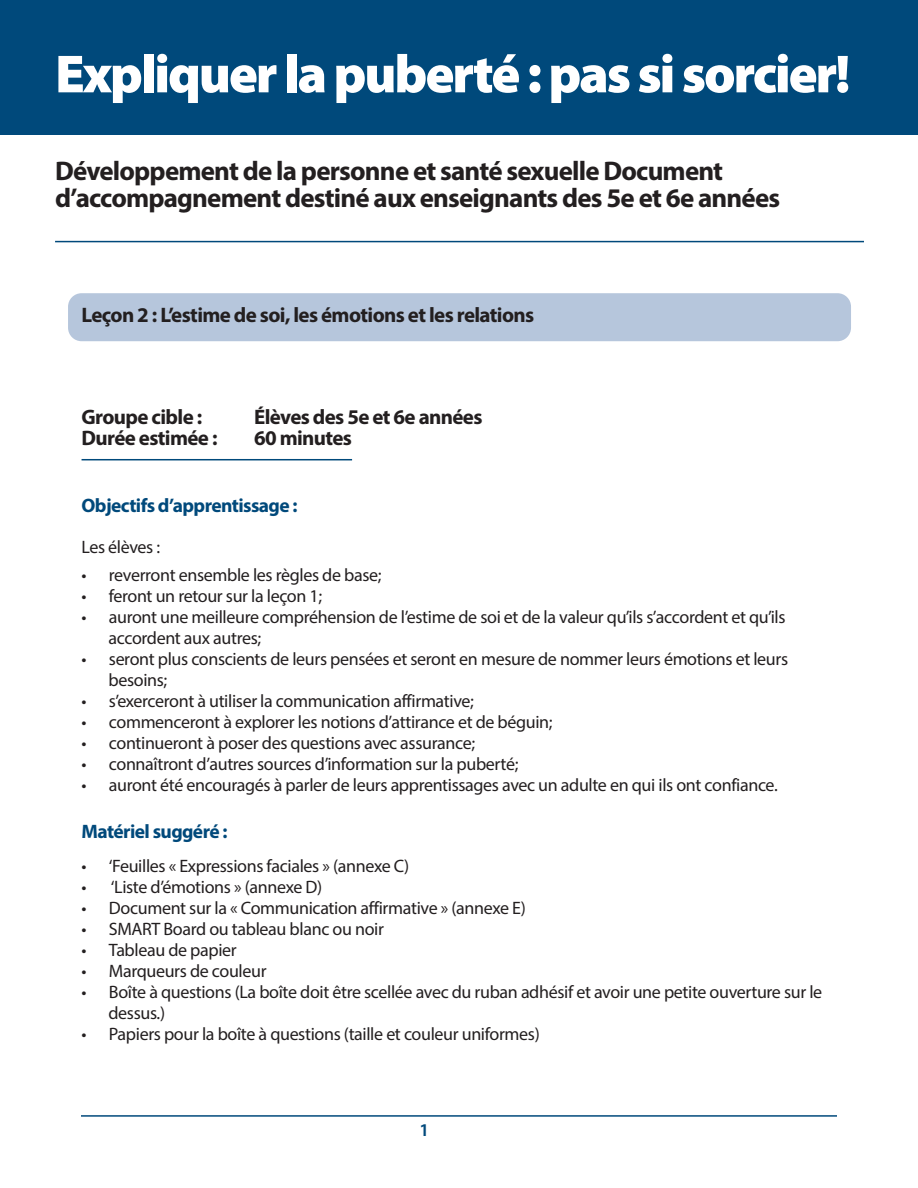
<style>
.page{position:relative;width:918px;height:1188px;background:#fff}
.page>*{position:absolute;margin:0;border:0;box-sizing:border-box;transform-origin:0 0}
.t1{font:900 54px "Myriad Pro";letter-spacing:-.04em;color:#fff}
.t2{font:700 27px/27px "Myriad Pro";letter-spacing:-.03em;color:#231f20}
.t3{font:700 21px "Myriad Pro";letter-spacing:-.03em;color:#231f20}
.t4{font:700 19.5px "Myriad Pro";letter-spacing:-.03em;color:#00497b}
.t5{font:18px/21px "Myriad Pro";letter-spacing:-.02em;color:#231f20}
.t6{font:600 semi-expanded 18px "Myriad Pro";color:#00497b}
</style>
<div class="page">
<hr style="left:81px;top:1115px;width:756px;height:2px;background:#00497b">
<div style="left:0;top:0;width:918px;height:134px;background:#00497b"></div>
<div style="left:68px;top:293px;width:783px;height:48px;background:#b6c6dc;border-radius:14px"></div>
<hr style="left:82px;top:459px;width:270px;height:1px;background:#00497b">
<hr style="left:55px;top:241px;width:809px;height:1px;background:#00497b">
<h1 class="t1" style="left:55px;top:43px;width:797px">Expliquer la puberté : pas si sorcier!</h1>
<h2 class="t2" style="left:55px;top:157px;width:727px">Développement de la personne et santé sexuelle Document<br>’d accompagnement destiné aux enseignants des e5 et e6 années</h2>
<p class="t3" style="left:82px;top:302px;width:454px">Leçon ’L:2 estime de soi, les émotions et les relations</p>
<p class="t3" style="left:82px;top:404px;width:122px">Groupe cible :</p>
<p class="t3" style="left:82px;top:425px;width:137px">Durée estimée :</p>
<p class="t3" style="left:254px;top:404px;width:230px">Élèves des e5 et e6 années</p>
<p class="t3" style="left:254px;top:425px;width:100px">60 minutes</p>
<p class="t4" style="left:82px;top:493px;width:218px">Objectifs ’d apprentissage :</p>
<p class="t5" style="left:109px;top:533px;width:274px;line-height:27.8px;text-indent:-27px">Les élèves :<br>reverront ensemble les règles de base;</p>
<p class="t5" style="left:82px;top:564px;width:7px">•</p>
<p class="t5" style="left:82px;top:585px;width:7px">•</p>
<p class="t5" style="left:82px;top:606px;width:7px">•</p>
<p class="t5" style="left:82px;top:648px;width:7px">•</p>
<p class="t5" style="left:82px;top:690px;width:7px">•</p>
<p class="t5" style="left:82px;top:711px;width:7px">•</p>
<p class="t5" style="left:82px;top:732px;width:7px">•</p>
<p class="t5" style="left:82px;top:753px;width:7px">•</p>
<p class="t5" style="left:109px;top:585px;width:215px">feront un retour sur la leçon ;1</p>
<p class="t5" style="left:109px;top:606px;width:678px">auront une meilleure compréhension de ’lestime de soi et de la valeur quils’ ’saccordent et quils’</p>
<p class="t5" style="left:109px;top:627px;width:681px">accordent aux autres;<br>seront plus conscients de leurs pensées et seront en mesure de nommer leurs émotions et leurs</p>
<p class="t5" style="left:109px;top:669px;width:367px">besoins;<br>’sexerceront à utiliser la communication affirmative;</p>
<p class="t5" style="left:109px;top:711px;width:445px">commenceront à explorer les notions ’d attirance et de béguin;</p>
<p class="t5" style="left:109px;top:732px;width:368px">continueront à poser des questions avec assurance;</p>
<p class="t5" style="left:109px;top:753px;width:411px">connaîtront ’d autres sources ’dinformation sur la puberté;</p>
<p class="t5" style="left:109px;top:774px;width:670px">auront été encouragés à parler de leurs apprentissages avec un adulte en qui ils ont confiance.</p>
<p class="t5" style="left:82px;top:774px;width:7px">•</p>
<p class="t4" style="left:82px;top:818px;width:147px">Matériel suggéré :</p>
<p class="t5" style="left:82px;top:855px;width:329px">• ‘Feuilles « Expressions faciales » (annexe (C</p>
<p class="t5" style="left:109px;top:876px;width:418px;text-indent:-27px">• ‘Liste ’démotions » (annexe D(<br>Document sur la « Communication affirmative » (annexe (E</p>
<p class="t5" style="left:82px;top:897px;width:7px">•</p>
<p class="t5" style="left:82px;top:918px;width:7px">•</p>
<p class="t5" style="left:82px;top:939px;width:7px">•</p>
<p class="t5" style="left:82px;top:960px;width:7px">•</p>
<p class="t5" style="left:82px;top:981px;width:7px">•</p>
<p class="t5" style="left:82px;top:1023px;width:7px">•</p>
<p class="t5" style="left:109px;top:918px;width:277px">SMART Board ou tableau blanc ou noir</p>
<p class="t5" style="left:109px;top:939px;width:129px">Tableau de papier</p>
<p class="t5" style="left:109px;top:960px;width:159px">Marqueurs de couleur</p>
<p class="t5" style="left:109px;top:981px;width:715px">Boîte à questions (La boîte doit être scellée avec du ruban adhésif et avoir une petite ouverture sur le</p>
<p class="t5" style="left:109px;top:1002px;width:433px">dessus (.<br>Papiers pour la boîte à questions (taille et couleur uniformes(</p>
<p class="t6" style="left:419px;top:1118px;width:12px">1</p>
</div>
